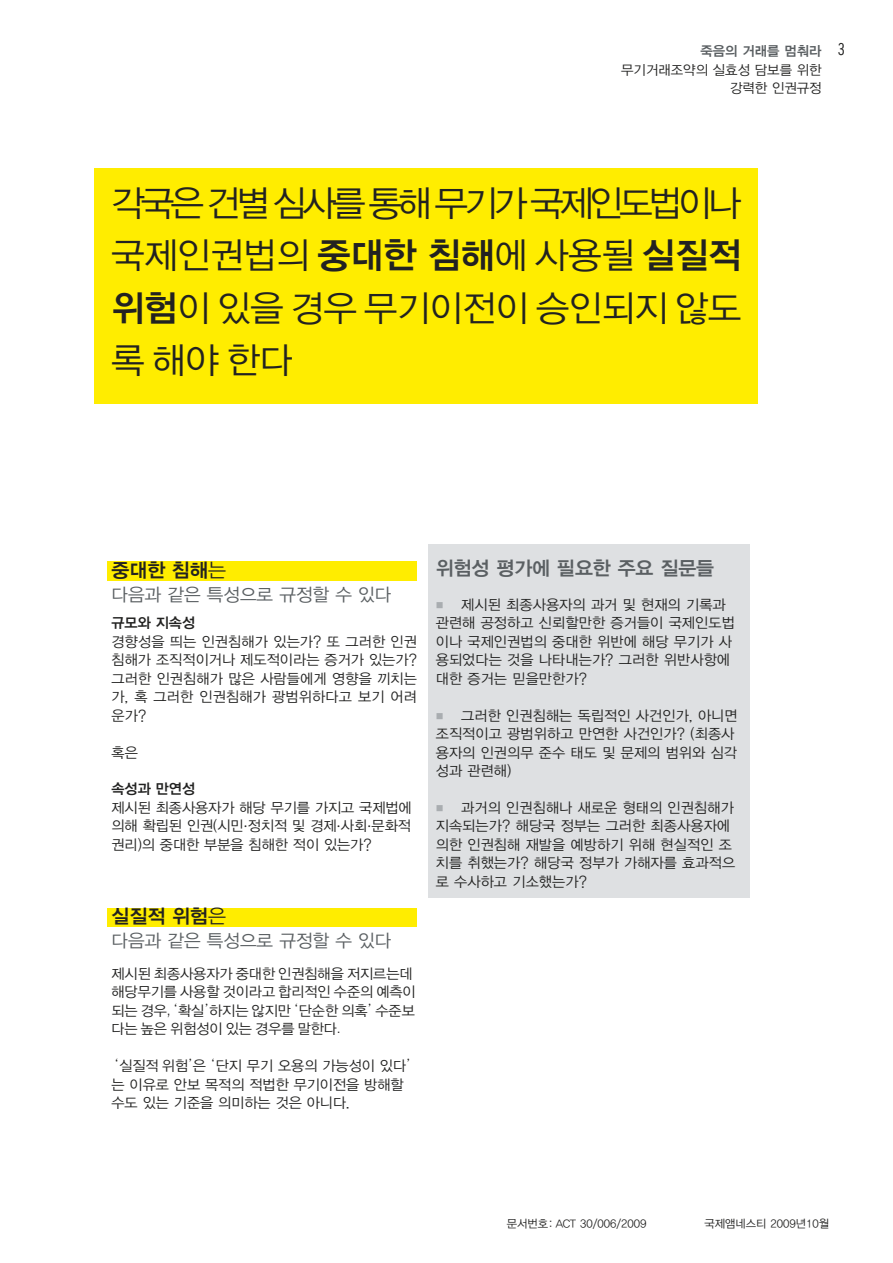
<style>
.page{position:relative;width:893px;height:1263px;background:#fff}
.page>*{position:absolute;margin:0;border:0;box-sizing:border-box;transform-origin:0 0}
.t1{font:36px/52.5px "YDIYGO320";letter-spacing:-.005em;color:#222221;text-align:justify}
.t2{font:19.5px "YDIYGO340";color:#5a5f62}
.t3{font:19.5px "YDIYGO340";color:#222221}
.t4{font:18px "YDIYGO320";color:#5a5f62}
.t5{font:16.5px "Amnesty Trade Gothic Cn 18";color:#222221}
.t6{font:14.25px/18.5px "YDIYGO320";letter-spacing:.01em;color:#222221}
.t7{font:14.25px "YDIYGO340";color:#222221}
.t8{font:13.5px/18.5px "YDIYGO320";color:#222221;text-align:right}
.t9{font:13.5px "YDIYGO340";color:#5a5f62}
.t10{font:11.25px "YDIYGO320";color:#222221}
.s1{font-family:"YDIYGO340"}
.s2{font-family:"YDIYGO320"}
.s3{font-family:"Amnesty Trade Gothic"}
.s4{font-family:"Amnesty Trade Gothic Cn 18"}
.s5{font-family:"Gulim"}
.s6{color:#a9adb0}
</style>
<div class="page">
<div style="left:108px;top:908px;width:309px;height:19px;background:#ffed00"></div>
<div style="left:108px;top:562px;width:309px;height:19px;background:#ffed00"></div>
<div style="left:94px;top:168px;width:664px;height:235px;background:#ffed00"></div>
<div style="left:429px;top:544px;width:321px;height:354px;background:#dee0e2"></div>
<p class="t9" style="left:700px;top:43px;width:123px">죽음의 거래를 멈춰라</p>
<p class="t8" style="left:621px;top:60px;width:202px">무기거래조약의 실효성 담보를 위한 강력한 인권규정</p>
<p class="t5" style="left:838px;top:39px;width:9px">3</p>
<h1 class="t1" style="left:111px;top:176px;width:631px">각국은 건별 심사를 통해 무기가 국제인도법이나 국제인권법의 <span class="s1">중대한 침해</span>에 사용될 <span class="s1">실질적 위험</span>이 있을 경우 무기이전이 승인되지 않도 록 해야 한다</h1>
<h2 class="t3" style="left:111px;top:559px;width:116px">중대한 침해<span class="s2">는</span></h2>
<p class="t4" style="left:111px;top:585px;width:281px">다음과 같은 특성으로 규정할 수 있다</p>
<p class="t7" style="left:111px;top:615px;width:85px">규모와 지속성</p>
<p class="t6" style="left:111px;top:632px;width:307px;text-align:justify">경향성을 띄는 인권침해가 있는가? 또 그러한 인권 침해가 조직적이거나 제도적이라는 증거가 있는가? 그러한 인권침해가 많은 사람들에게 영향을 끼치는 가, 혹 그러한 인권침해가 광범위하다고 보기 어려 운가?</p>
<p class="t6" style="left:111px;top:743px;width:28px">혹은</p>
<p class="t7" style="left:111px;top:781px;width:85px">속성과 만연성</p>
<p class="t6" style="left:111px;top:798px;width:302px;text-align:justify">제시된 최종사용자가 해당 무기를 가지고 국제법에 의해 확립된 인권(시민<span class="s3">·</span>정치적 및 경제<span class="s3">·</span>사회<span class="s3">·</span>문화적 권리)의 중대한 부분을 침해한 적이 있는가?</p>
<h2 class="t3" style="left:111px;top:905px;width:116px">실질적 위험<span class="s2">은</span></h2>
<p class="t4" style="left:111px;top:931px;width:281px">다음과 같은 특성으로 규정할 수 있다</p>
<p class="t6" style="left:111px;top:964px;width:306px">제시된 최종사용자가 중대한 인권침해을 저지르는데 해당무기를 사용할 것이라고 합리적인 수준의 예측이 되는 경우<span class="s4">,</span> <span class="s5">‘</span>확실<span class="s5">’</span>하지는 않지만 <span class="s5">‘</span>단순한 의혹<span class="s5">’</span> 수준보 다는 높은 위험성이 있는 경우를 말한다<span class="s4">.</span></p>
<p class="t6" style="left:111px;top:1056px;width:301px"><span class="s5">‘</span>실질적 위험<span class="s5">’</span>은 <span class="s5">‘</span>단지 무기 오용의 가능성이 있다<span class="s5">’ </span>는 이유로 안보 목적의 적법한 무기이전을 방해할 수도 있는 기준을 의미하는 것은 아니다.</p>
<h2 class="t2" style="left:436px;top:557px;width:280px">위험성 평가에 필요한 주요 질문들</h2>
<p class="t6" style="left:436px;top:595px;width:301px"><span class="s6">■</span> 제시된 최종사용자의 과거 및 현재의 기록과 관련해 공정하고 신뢰할만한 증거들이 국제인도법 이나 국제인권법의 중대한 위반에 해당 무기가 사 용되었다는 것을 나타내는가? 그러한 위반사항에 대한 증거는 믿을만한가?</p>
<p class="t6" style="left:436px;top:706px;width:303px"><span class="s6">■</span> 그러한 인권침해는 독립적인 사건인가, 아니면 조직적이고 광범위하고 만연한 사건인가? (최종사 용자의 인권의무 준수 태도 및 문제의 범위와 심각 성과 관련해)</p>
<p class="t6" style="left:436px;top:798px;width:301px"><span class="s6">■</span> 과거의 인권침해나 새로운 형태의 인권침해가 지속되는가? 해당국 정부는 그러한 최종사용자에 의한 인권침해 재발을 예방하기 위해 현실적인 조 치를 취했는가? 해당국 정부가 가해자를 효과적으 로 수사하고 기소했는가?</p>
<p class="t10" style="left:507px;top:1218px;width:141px">문서번호: ACT 30/006/2009</p>
<p class="t10" style="left:704px;top:1218px;width:126px">국제앰네스티 2009년10월</p>
</div>
